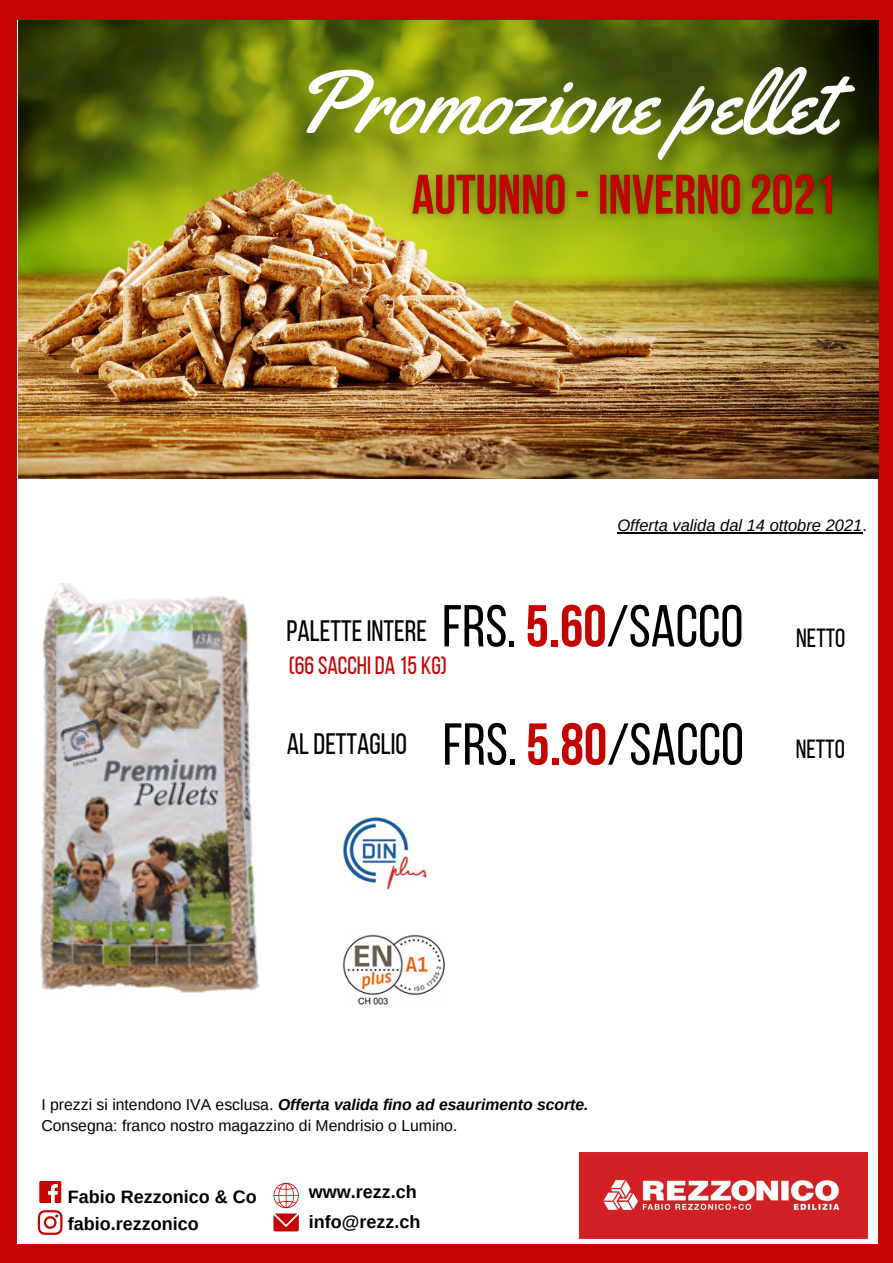
<style>
.page{position:relative;width:893px;height:1263px;background:#c40303}
.page>*{position:absolute;margin:0;border:0;box-sizing:border-box;transform-origin:0 0}
.t1{font:90.07px "Yellowtail";color:#fff}
.t2{font:58.95px "Bebas Neue";color:#000}
.t3{font:29.47px "Bebas Neue";color:#000}
.t4{font:26.17px "Bebas Neue";color:#000}
.t5{font:24.97px "Bebas Neue";color:#c40303}
.t6{font:700 18px "Arimo";color:#000}
.t7{font:italic 16.5px "Arimo";color:#000}
.t8{font:italic 700 15.75px "Arimo";color:#000}
.t9{font:15.75px "Arimo";color:#000}
.s1{font-style:normal}
.s2{font-weight:700;color:#c40303}
.s3{font-weight:400;font-style:normal}
</style>
<div class="page">
<div style="left:18px;top:21px;width:860px;height:1223px;background:#fff"></div>
<img style="left:579px;top:1153px;width:288px;height:85px">
<svg style="left:39px;top:1181px;width:22px;height:22px"></svg>
<svg style="left:38px;top:1210px;width:25px;height:25px"></svg>
<svg style="left:273px;top:1183px;width:26px;height:48px"></svg>
<img style="left:342px;top:817px;width:103px;height:188px">
<img style="left:40px;top:583px;width:220px;height:410px">
<img style="left:18px;top:21px;width:860px;height:458px">
<img style="left:400px;top:162px;width:450px;height:115px">
<hr style="left:617px;top:532px;width:245px;height:2px;background:#000">
<p class="t1" style="left:292px;top:45px;width:542px">Promozione pellet</p>
<p class="t7" style="left:617px;top:516px;width:251px">Offerta valida dal 14 ottobre 2021<span class="s1">.</span></p>
<p class="t3" style="left:286px;top:618px;width:142px">PALETTE INTERE</p>
<p class="t2" style="left:442px;top:602px;width:303px">FRS.<span class="s2">5.60</span>/SACCO</p>
<p class="t4" style="left:796px;top:627px;width:51px">NETTO</p>
<p class="t5" style="left:289px;top:655px;width:160px">(66SACCHI DA 15 KG)</p>
<p class="t3" style="left:287px;top:732px;width:122px">AL DETTAGLIO</p>
<p class="t2" style="left:442px;top:720px;width:303px">FRS.<span class="s2">5.80</span>/SACCO</p>
<p class="t4" style="left:795px;top:738px;width:51px">NETTO</p>
<p class="t8" style="left:41px;top:1095px;width:549px"><span class="s3">I prezzi si intendono IVA esclusa.</span> Offerta valida fino ad esaurimento scorte.</p>
<p class="t9" style="left:41px;top:1117px;width:417px">Consegna: franco nostro magazzino di Mendrisio o Lumino.</p>
<p class="t6" style="left:68px;top:1187px;width:190px">Fabio Rezzonico &amp; Co</p>
<p class="t6" style="left:68px;top:1214px;width:132px">fabio.rezzonico</p>
<p class="t6" style="left:309px;top:1182px;width:109px">www.rezz.ch</p>
<p class="t6" style="left:309px;top:1211px;width:113px">info@rezz.ch</p>
</div>
